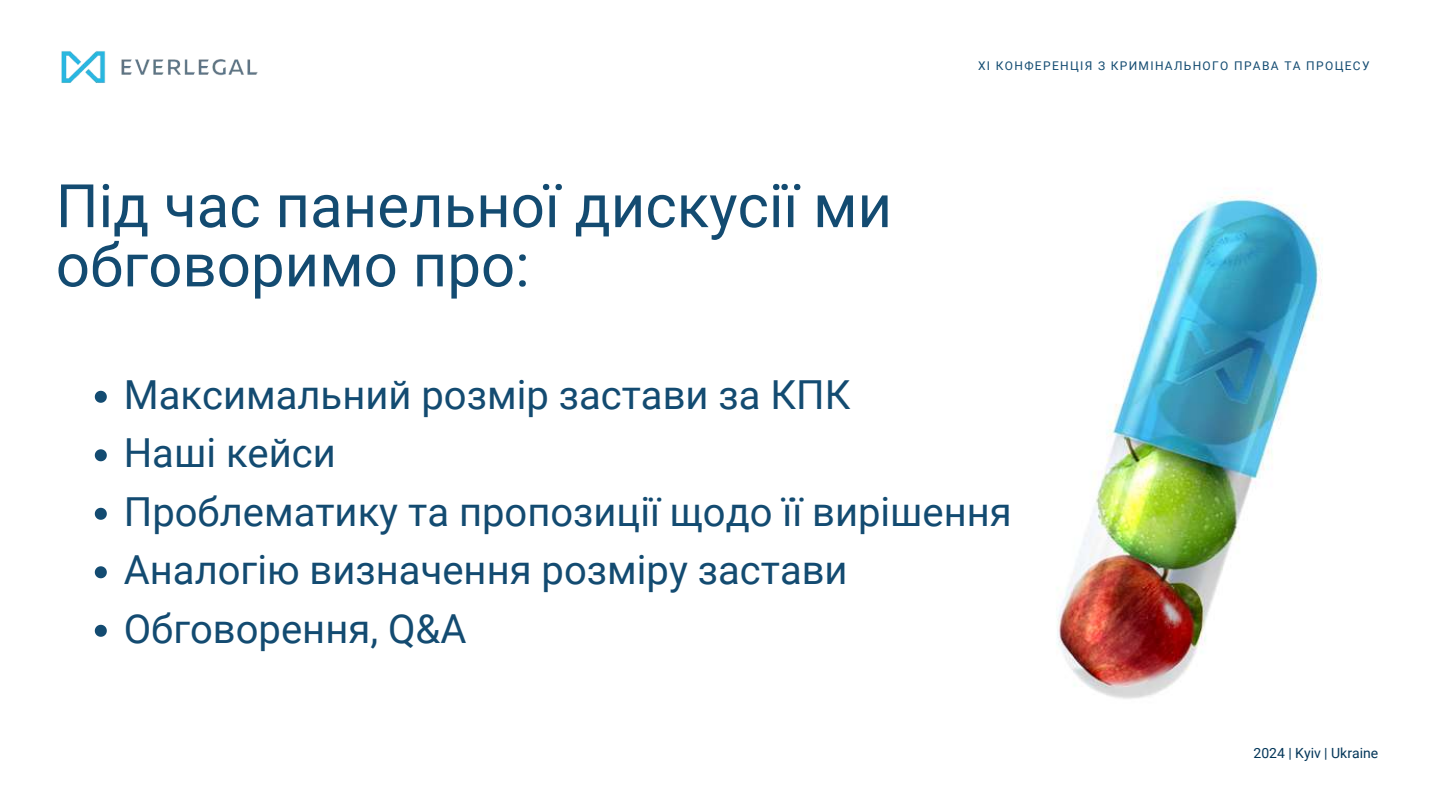
<style>
.page{position:relative;width:1440px;height:810px;background:#fff}
.page>*{position:absolute;margin:0;border:0;box-sizing:border-box;transform-origin:0 0}
.t1{font:60px/59.2px "Roboto";color:#134b71}
.t2{font:40px/58.5px "Roboto";color:#134b71}
.t3{font:14px "Roboto";color:#033659}
.t4{font:12px "Roboto";letter-spacing:.11em;color:#134b71}
</style>
<div class="page">
<img style="left:61px;top:51px;width:197px;height:32px">
<img style="left:1056px;top:192px;width:267px;height:507px">
<svg style="left:95px;top:391px;width:12px;height:12px"></svg>
<svg style="left:95px;top:449px;width:12px;height:12px"></svg>
<svg style="left:95px;top:508px;width:12px;height:12px"></svg>
<svg style="left:95px;top:566px;width:12px;height:12px"></svg>
<svg style="left:95px;top:625px;width:12px;height:12px"></svg>
<h1 class="t1" style="left:56px;top:177px;width:838px">Під час панельної дискусії ми обговоримо про:</h1>
<p class="t4" style="left:978px;top:59px;width:393px">XI КОНФЕРЕНЦІЯ З КРИМІНАЛЬНОГО ПРАВА ТА ПРОЦЕСУ</p>
<p class="t2" style="left:124px;top:366px;width:890px">Максимальний розмір застави за КПК<br>Наші кейси<br>Проблематику та пропозиції щодо її вирішення<br>Аналогію визначення розміру застави<br>Обговорення, Q&amp;A</p>
<p class="t3" style="left:1254px;top:745px;width:126px">2024 | Kyiv | Ukraine</p>
</div>
